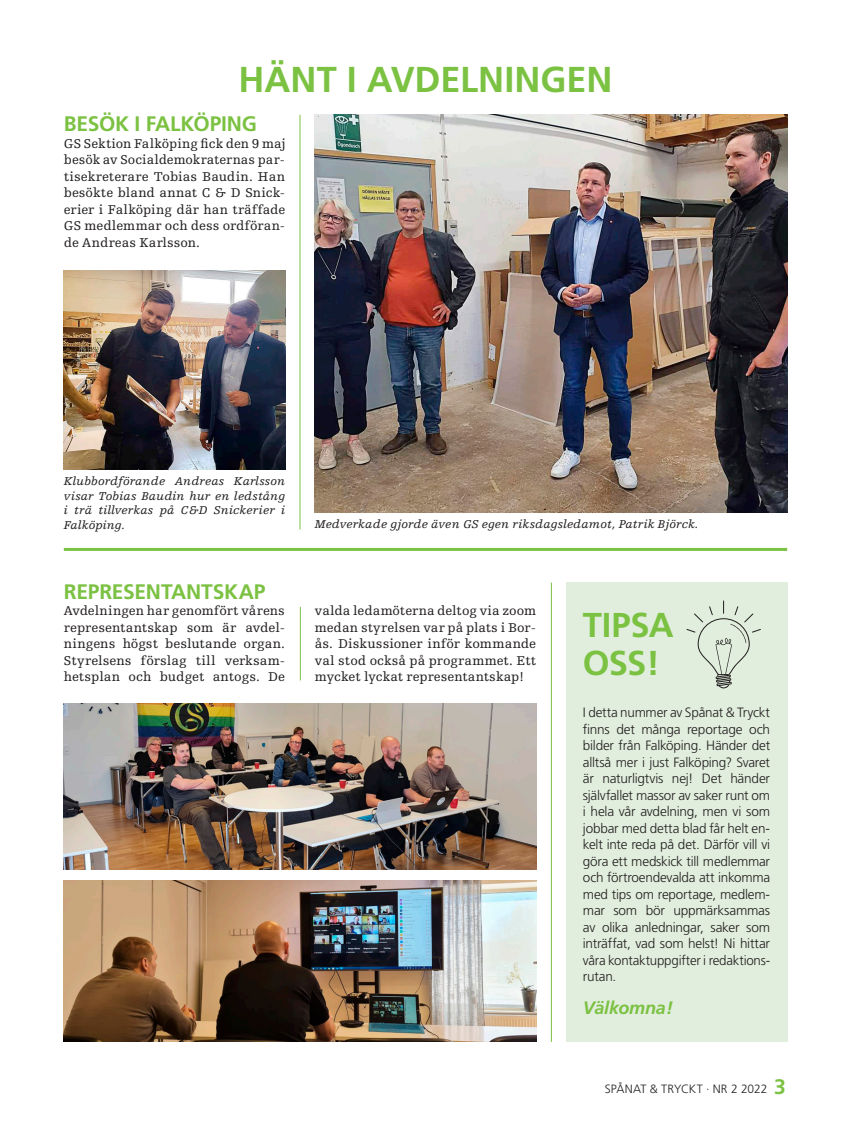
<style>
.page{position:relative;width:851px;height:1127px;background:#fff}
.page>*{position:absolute;margin:0;border:0;box-sizing:border-box;transform-origin:0 0}
.t1{font:700 36px "Frutiger";color:#7bc142}
.t2{font:700 34.5px/38.2px "Frutiger";letter-spacing:-.015em;color:#7bc142}
.t3{font:700 21px "Frutiger";letter-spacing:-.01em;color:#7bc142}
.t4{font:italic 700 18px "Frutiger";letter-spacing:-.015em;color:#7bc142}
.t5{font:13.5px/16.5px "Egyptienne F";letter-spacing:.005em;color:#231f20;text-align:justify}
.t6{font:300 13.5px/16.5px "Frutiger";letter-spacing:-.015em;color:#231f20;text-align:justify}
.t7{font:italic 12px/14.4px "Egyptienne F";letter-spacing:.02em;color:#231f20;text-align:justify}
.t8{font:300 12px "Frutiger";color:#231f20}
.s1{font-weight:700;font-size:21px;color:#7bc142}
</style>
<div class="page">
<hr style="left:551px;top:583px;width:1px;height:459px;background:#7bc142">
<hr style="left:300px;top:607px;width:1px;height:73px;background:#7bc142">
<hr style="left:299px;top:115px;width:1px;height:414px;background:#7bc142">
<img style="left:64px;top:270px;width:221px;height:200px">
<img style="left:315px;top:115px;width:472px;height:397px">
<img style="left:64px;top:704px;width:472px;height:166px">
<img style="left:64px;top:880px;width:472px;height:162px">
<hr style="left:64px;top:548px;width:723px;height:3px;background:#7bc142">
<div style="left:566px;top:583px;width:221px;height:459px;background:#e1eedd"></div>
<svg style="left:686px;top:600px;width:74px;height:88px"></svg>
<h1 class="t1" style="left:238px;top:58px;width:375px">HÄNT I AVDELNINGEN</h1>
<h3 class="t3" style="left:64px;top:112px;width:195px">BESÖK I FALKÖPING</h3>
<p class="t5" style="left:64px;top:135px;width:223px">GS Sektion Falköping fick den 9 maj besök av Socialdemokraternas par&shy;tisekreterare Tobias Baudin. Han besökte bland annat C &amp; D Snick&shy;erier i Falköping där han träffade GS medlemmar och dess ordföran&shy;de Andreas Karlsson.</p>
<p class="t7" style="left:64px;top:474px;width:223px">Klubbordförande Andreas Karlsson visar Tobias Baudin hur en ledstång i trä tillverkas på C&amp;D Snickerier i Falköping.</p>
<h3 class="t3" style="left:64px;top:579px;width:203px">REPRESENTANTSKAP</h3>
<p class="t5" style="left:64px;top:603px;width:223px">Avdelningen har genomfört vårens representantskap som är avdel&shy;ningens högst beslutande organ.<br>Styrelsens förslag till verksam&shy;hetsplan och budget antogs. De</p>
<p class="t7" style="left:315px;top:517px;width:385px">Medverkade gjorde även GS egen riksdagsledamot, Patrik Björck.</p>
<p class="t5" style="left:315px;top:602px;width:223px">valda ledamöterna deltog via zoom medan styrelsen var på plats i Bor&shy;ås. Diskussioner inför kommande val stod också på programmet. Ett mycket lyckat representantskap!</p>
<h2 class="t2" style="left:583px;top:605px;width:92px">TIPSA<br>OSS!</h2>
<p class="t6" style="left:583px;top:704px;width:189px">I detta nummer av Spånat &amp; Tryckt finns det många reportage och bilder från Falköping. Händer det alltså mer i just Falköping? Svaret är naturligtvis nej! Det händer självfallet massor av saker runt om i hela vår avdelning, men vi som jobbar med detta blad får helt en&shy;kelt inte reda på det. Därför vill vi göra ett medskick till medlemmar och förtroendevalda att inkomma med tips om reportage, medlem&shy;mar som bör uppmärksammas av olika anledningar, saker som inträffat, vad som helst! Ni hittar våra kontaktuppgifter i redaktions&shy;rutan.</p>
<h3 class="t4" style="left:583px;top:997px;width:92px">Välkomna!</h3>
<p class="t8" style="left:604px;top:1082px;width:183px">SPÅNAT &amp; TRYCKT · NR 2 2022 <span class="s1">3</span></p>
</div>
